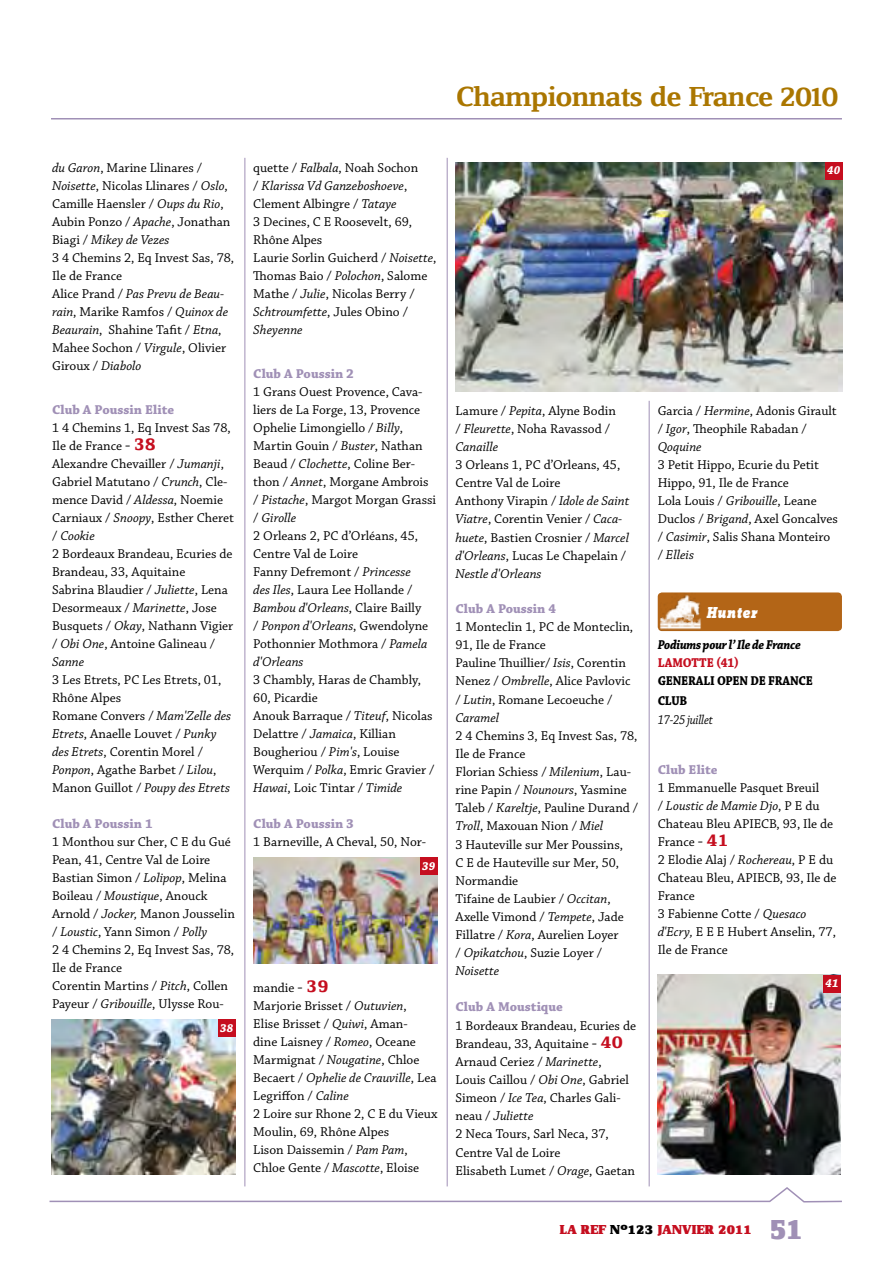
<style>
.page{position:relative;width:893px;height:1263px;background:#fff}
.page>*{position:absolute;margin:0;border:0;box-sizing:border-box;transform-origin:0 0}
.t1{font:30px "Zine Serif Dis Black Roman Tf";color:#a090b6}
.t2{font:500 28.5px "Zine Serif Dis";letter-spacing:-.03em;color:#aa7600;scale:1.2 1}
.t3{font:italic 900 16.5px "Zine Slab Dis";letter-spacing:.07em;color:#fff;scale:.9 1}
.t4{font:13.5px/18px "Chaparral Pro";color:#000}
.t5{font:700 13.5px "Chaparral Pro";color:#a090b6}
.t6{font:italic 700 13.5px "Chaparral Pro";letter-spacing:-.02em;color:#000;scale:.9 1}
.t7{font:700 13.5px "Chaparral Pro";letter-spacing:-.015em;color:#000;scale:.9 1}
.t8{font:13.5px "Zine Serif Dis Black Roman Tf";letter-spacing:.01em;color:#c50e1f;scale:1.1 1}
.t9{font:italic 13.5px "Chaparral Pro";letter-spacing:-.02em;color:#000;scale:.9 1}
.t10{font:700 13.5px "Chaparral Pro";color:#c50e1f;scale:.9 1}
.t11{font:italic 700 12px "Chaparral Pro";color:#fff}
.s1{font-style:italic}
.s2{font-size:16.5px}
.s3{font-family:"Zine Serif Dis Bold Roman Tf";font-size:18px;color:#c50e1f}
.s4{color:#000}
</style>
<div class="page">
<svg style="left:49px;top:1186px;width:793px;height:17px"></svg>
<hr style="left:51px;top:118px;width:791px;height:1px;background:#a090b6">
<hr style="left:244px;top:158px;width:1px;height:1028px;background:#a090b6">
<hr style="left:447px;top:158px;width:1px;height:1028px;background:#a090b6">
<hr style="left:649px;top:401px;width:1px;height:785px;background:#a090b6">
<div style="left:658px;top:592px;width:184px;height:39px;background:#b36517;border-radius:4px"></div>
<img style="left:660px;top:592px;width:41px;height:39px">
<img style="left:51px;top:1020px;width:184px;height:155px">
<div style="left:218px;top:1020px;width:17px;height:17px;background:#c50e1f"></div>
<img style="left:658px;top:975px;width:183px;height:200px">
<div style="left:824px;top:975px;width:17px;height:17px;background:#c50e1f"></div>
<img style="left:253px;top:858px;width:184px;height:106px">
<div style="left:420px;top:858px;width:17px;height:17px;background:#c50e1f"></div>
<img style="left:455px;top:162px;width:387px;height:230px">
<div style="left:825px;top:162px;width:17px;height:17px;background:#c50e1f"></div>
<h2 class="t2" style="left:456px;top:83px;width:321px">Championnats de France 2010</h2>
<p class="t4" style="left:52px;top:159px;width:184px"><span class="s1">du Garon</span>, Marine Llinares /<br><span class="s1">Noisette</span>, Nicolas Llinares / <span class="s1">Oslo</span>,<br>Camille Haensler / <span class="s1">Oups du Rio</span>,<br>Aubin Ponzo / <span class="s1">Apache</span>, Jonathan<br>Biagi / <span class="s1">Mikey de Vezes<br></span>3 4 Chemins 2, Eq Invest Sas, 78,<br>Ile de France<br>Alice Prand / <span class="s1">Pas Prevu de Beau&shy;rain</span>, Marike Ramfos / <span class="s1">Quinox de<br>Beaurain</span>, Shahine Tafit / <span class="s1">Etna</span>,<br>Mahee Sochon / <span class="s1">Virgule</span>, Olivier<br>Giroux / <span class="s1">Diabolo</span></p>
<p class="t5" style="left:52px;top:402px;width:123px">Club A Poussin Elite</p>
<p class="t4" style="left:52px;top:419px;width:183px">1 4 Chemins 1, Eq Invest Sas 78,<br>Ile de France <span class="s2">-</span> <span class="s3">38<br></span>Alexandre Chevailler / <span class="s1">Jumanji</span>,<br>Gabriel Matutano / <span class="s1">Crunch</span>, Cle&shy;mence David / <span class="s1">Aldessa</span>, Noemie<br>Carniaux / <span class="s1">Snoopy</span>, Esther Cheret / <span class="s1">Cookie<br></span>2 Bordeaux Brandeau, Ecuries de<br>Brandeau, 33, Aquitaine<br>Sabrina Blaudier / <span class="s1">Juliette</span>, Lena<br>Desormeaux / <span class="s1">Marinette</span>, Jose<br>Busquets / <span class="s1">Okay</span>, Nathann Vigier / <span class="s1">Obi One</span>, Antoine Galineau /<br><span class="s1">Sanne</span></p>
<p class="t4" style="left:52px;top:671px;width:181px">3 Les Etrets, PC Les Etrets, 01,<br>Rhône Alpes<br>Romane Convers / <span class="s1">Mam'Zelle des<br>Etrets</span>, Anaelle Louvet / <span class="s1">Punky des Etrets</span>, Corentin Morel /<br><span class="s1">Ponpon</span>, Agathe Barbet / <span class="s1">Lilou</span>,<br>Manon Guillot / <span class="s1">Poupy des Etrets</span></p>
<p class="t5" style="left:52px;top:816px;width:102px">Club A Poussin 1</p>
<p class="t4" style="left:52px;top:833px;width:184px">1 Monthou sur Cher, C E du Gué<br>Pean, 41, Centre Val de Loire<br>Bastian Simon / <span class="s1">Lolipop</span>, Melina<br>Boileau / <span class="s1">Moustique</span>, Anouck<br>Arnold / <span class="s1">Jocker,</span> Manon Jousselin / <span class="s1">Loustic</span>, Yann Simon / <span class="s1">Polly<br></span>2 4 Chemins 2, Eq Invest Sas, 78,<br>Ile de France<br>Corentin Martins / <span class="s1">Pitch</span>, Collen<br>Payeur / <span class="s1">Gribouille</span>, Ulysse Rou-</p>
<p class="t11" style="left:220px;top:1021px;width:15px">38</p>
<p class="t4" style="left:253px;top:159px;width:185px">quette / <span class="s1">Falbala</span>, Noah Sochon<br>/ <span class="s1">Klarissa Vd Ganzeboshoeve</span>,<br>Clement Albingre / <span class="s1">Tataye<br></span>3 Decines, C E Roosevelt, 69,<br>Rhône Alpes<br>Laurie Sorlin Guicherd / <span class="s1">Noisette</span>,<br>Thomas Baio / <span class="s1">Polochon</span>, Salome<br>Mathe / <span class="s1">Julie</span>, Nicolas Berry /<br><span class="s1">Schtroumfette</span>, Jules Obino /<br><span class="s1">Sheyenne</span></p>
<p class="t5" style="left:253px;top:366px;width:102px">Club A Poussin 2</p>
<p class="t4" style="left:253px;top:383px;width:184px">1 Grans Ouest Provence, Cava&shy;liers de La Forge, 13, Provence<br>Ophelie Limongiello / <span class="s1">Billy</span>,<br>Martin Gouin / <span class="s1">Buster</span>, Nathan<br>Beaud / <span class="s1">Clochette</span>, Coline Ber&shy;thon / <span class="s1">Annet</span>, Morgane Ambrois / <span class="s1">Pistache</span>, Margot Morgan Grassi / <span class="s1">Girolle<br></span>2 Orleans 2, PC d’Orléans, 45,<br>Centre Val de Loire<br>Fanny Defremont / <span class="s1">Princesse<br>des Iles</span>, Laura Lee Hollande /<br><span class="s1">Bambou d'Orleans</span>, Claire Bailly<br>/ <span class="s1">Ponpon d'Orleans</span>, Gwendolyne<br>Pothonnier Mothmora / <span class="s1">Pamela d'Orleans</span></p>
<p class="t4" style="left:253px;top:671px;width:183px">3 Chambly, Haras de Chambly,<br>60, Picardie<br>Anouk Barraque / <span class="s1">Titeuf</span>, Nicolas<br>Delattre / <span class="s1">Jamaica</span>, Killian<br>Bougheriou / <span class="s1">Pim's</span>, Louise<br>Werquim / <span class="s1">Polka</span>, Emric Gravier /<br><span class="s1">Hawai</span>, Loic Tintar / <span class="s1">Timide</span></p>
<p class="t5" style="left:253px;top:816px;width:102px">Club A Poussin 3</p>
<p class="t4" style="left:253px;top:833px;width:174px">1 Barneville, A Cheval, 50, Nor-</p>
<p class="t11" style="left:422px;top:859px;width:15px">39</p>
<p class="t4" style="left:253px;top:979px;width:186px">mandie <span class="s2">-</span> <span class="s3">39<br></span>Marjorie Brisset / <span class="s1">Outuvien</span>,<br>Elise Brisset / <span class="s1">Quiwi</span>, Aman-<br>dine Laisney / <span class="s1">Romeo</span>, Oceane<br>Marmignat / <span class="s1">Nougatine</span>, Chloe<br>Becaert / <span class="s1">Ophelie de Crauville</span>, Lea<br>Legriffon / <span class="s1">Caline<br></span>2 Loire sur Rhone 2, C E du Vieux<br>Moulin, 69, Rhône Alpes<br>Lison Daissemin / <span class="s1">Pam Pam</span>,<br>Chloe Gente / <span class="s1">Mascotte</span>, Eloise</p>
<p class="t11" style="left:827px;top:164px;width:15px">40</p>
<p class="t4" style="left:455px;top:402px;width:162px">Lamure / <span class="s1">Pepita</span>, Alyne Bodin / <span class="s1">Fleurette</span>, Noha Ravassod /<br><span class="s1">Canaille</span></p>
<p class="t4" style="left:455px;top:456px;width:175px">3 Orleans 1, PC d’Orleans, 45,<br>Centre Val de Loire<br>Anthony Virapin / <span class="s1">Idole de Saint<br>Viatre</span>, Corentin Venier / <span class="s1">Caca&shy;huete</span>, Bastien Crosnier / <span class="s1">Marcel d'Orleans</span>, Lucas Le Chapelain /<br><span class="s1">Nestle d'Orleans</span></p>
<p class="t5" style="left:455px;top:601px;width:102px">Club A Poussin 4</p>
<p class="t4" style="left:455px;top:618px;width:179px">1 Monteclin 1, PC de Monteclin,<br>91, Ile de France<br>Pauline Thuillier/ <span class="s1">Isis</span>, Corentin<br>Nenez / <span class="s1">Ombrelle</span>, Alice Pavlovic / <span class="s1">Lutin</span>, Romane Lecoeuche /<br><span class="s1">Caramel</span></p>
<p class="t4" style="left:455px;top:727px;width:184px">2 4 Chemins 3, Eq Invest Sas, 78,<br>Ile de France<br>Florian Schiess / <span class="s1">Milenium</span>, Lau&shy;rine Papin / <span class="s1">Nounours</span>, Yasmine<br>Taleb / <span class="s1">Kareltje</span>, Pauline Durand /<br><span class="s1">Troll</span>, Maxouan Nion / <span class="s1">Miel<br></span>3 Hauteville sur Mer Poussins,<br>C E de Hauteville sur Mer, 50,<br>Normandie<br>Tifaine de Laubier / <span class="s1">Occitan</span>,<br>Axelle Vimond / <span class="s1">Tempete</span>, Jade<br>Fillatre / <span class="s1">Kora</span>, Aurelien Loyer<br>/ <span class="s1">Opikatchou</span>, Suzie Loyer /<br><span class="s1">Noisette</span></p>
<p class="t5" style="left:455px;top:999px;width:109px">Club A Moustique</p>
<p class="t4" style="left:455px;top:1017px;width:182px">1 Bordeaux Brandeau, Ecuries de<br>Brandeau, 33, Aquitaine <span class="s2">-</span> <span class="s3">40<br></span>Arnaud Ceriez / <span class="s1">Marinette</span>,<br>Louis Caillou / <span class="s1">Obi One</span>, Gabriel<br>Simeon / <span class="s1">Ice Tea</span>, Charles Gali&shy;neau / <span class="s1">Juliette<br></span>2 Neca Tours, Sarl Neca, 37,<br>Centre Val de Loire<br>Elisabeth Lumet / <span class="s1">Orage</span>, Gaetan</p>
<p class="t4" style="left:658px;top:402px;width:181px">Garcia / <span class="s1">Hermine</span>, Adonis Girault / <span class="s1">Igor</span>, Theophile Rabadan /<br><span class="s1">Qoquine</span></p>
<p class="t4" style="left:658px;top:456px;width:182px">3 Petit Hippo, Ecurie du Petit<br>Hippo, 91, Ile de France<br>Lola Louis / <span class="s1">Gribouille</span>, Leane<br>Duclos / <span class="s1">Brigand</span>, Axel Goncalves / <span class="s1">Casimir</span>, Salis Shana Monteiro / <span class="s1">Elleis</span></p>
<p class="t3" style="left:706px;top:603px;width:57px">Hunter</p>
<p class="t6" style="left:658px;top:637px;width:161px">Podiums pour l’ Ile de France</p>
<p class="t10" style="left:658px;top:655px;width:11px">Lamotte</p>
<p class="t10" style="left:716px;top:655px;width:27px">(41)</p>
<p class="t7" style="left:658px;top:673px;width:11px">Generali</p>
<p class="t7" style="left:717px;top:673px;width:13px">Open</p>
<p class="t7" style="left:750px;top:673px;width:30px">de France</p>
<p class="t7" style="left:658px;top:692px;width:17px">Club</p>
<p class="t9" style="left:658px;top:712px;width:63px">17-25 juillet</p>
<p class="t5" style="left:658px;top:762px;width:61px">Club Elite</p>
<p class="t4" style="left:658px;top:779px;width:180px">1 Emmanuelle Pasquet Breuil<br>/ <span class="s1">Loustic de Mamie Djo</span>, P E du<br>Chateau Bleu APIECB, 93, Ile de<br>France <span class="s2">-</span> <span class="s3">41<br></span>2 Elodie Alaj / <span class="s1">Rochereau</span>, P E du<br>Chateau Bleu, APIECB, 93, Ile de<br>France<br>3 Fabienne Cotte / <span class="s1">Quesaco d'Ecry,</span> E E E Hubert Anselin, 77,<br>Ile de France</p>
<p class="t11" style="left:825px;top:976px;width:15px">41</p>
<p class="t8" style="left:560px;top:1222px;width:176px">LA REF <span class="s4">N°123</span> JANVIER 2011</p>
<h1 class="t1" style="left:769px;top:1213px;width:35px">51</h1>
</div>
